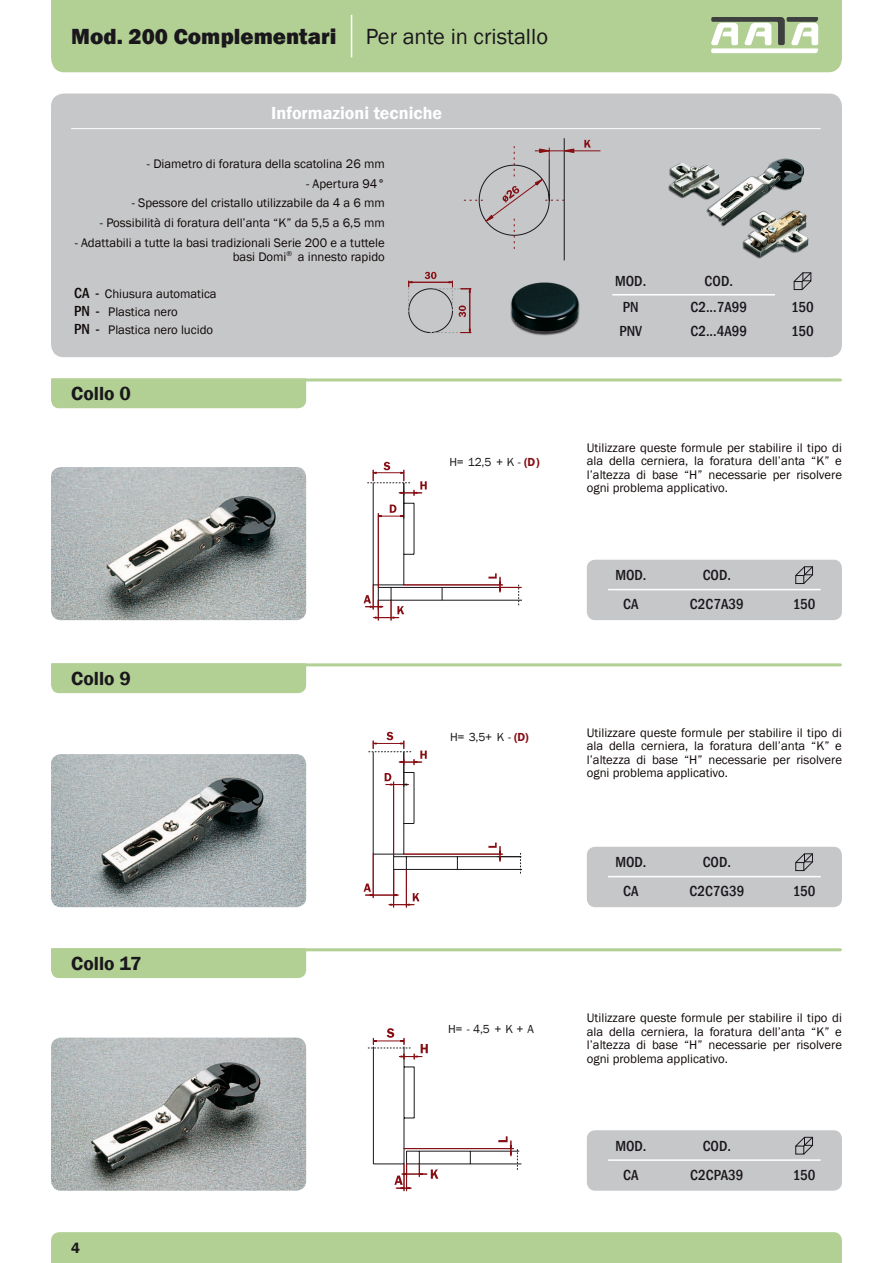
<style>
.page{position:relative;width:893px;height:1263px;background:#fff}
.page>*{position:absolute;margin:0;border:0;box-sizing:border-box;transform-origin:0 0}
.t1{font:800 22.5px "Franklin Gothic";color:#1a171c}
.t2{font:22.5px "Franklin Gothic";color:#1a171c}
.t3{font:600 19.5px "Franklin Gothic";color:#1a171c}
.t4{font:600 18px "Franklin Gothic";color:#fff}
.t5{font:500 condensed 15px "Franklin Gothic";color:#1a171c}
.t6{font:600 15px "Franklin Gothic";color:#1a171c}
.t7{font:12.75px/13.5px "Franklin Gothic";color:#0f0706;text-align:justify}
.t8{font:12px "Franklin Gothic";color:#1a171c}
.s1{font-weight:500;font-stretch:condensed;font-size:15px}
.s2{font-weight:600;color:#860e13}
</style>
<div class="page">
<div style="left:51px;top:0;width:791px;height:72px;background:#b2cf94"></div>
<div style="left:51px;top:1232px;width:791px;height:31px;background:#b2cf94"></div>
<svg style="left:711px;top:17px;width:107px;height:36px"></svg>
<hr style="left:351px;top:15px;width:1px;height:42px;background:#fff">
<hr style="left:53px;top:663px;width:787px;height:3px;background:#b2cf94">
<div style="left:51px;top:663px;width:255px;height:30px;background:#b2cf94"></div>
<hr style="left:53px;top:948px;width:787px;height:3px;background:#b2cf94">
<div style="left:51px;top:948px;width:255px;height:30px;background:#b2cf94"></div>
<div style="left:51px;top:94px;width:791px;height:263px;background:#c6c7c9;border-radius:13px"></div>
<div style="left:587px;top:560px;width:255px;height:60px;background:#c6c7c9;border-radius:9px"></div>
<svg style="left:795px;top:566px;width:18px;height:18px"></svg>
<hr style="left:608px;top:589px;width:213px;height:1px;background:#fff">
<div style="left:587px;top:847px;width:255px;height:60px;background:#c6c7c9;border-radius:9px"></div>
<svg style="left:795px;top:853px;width:18px;height:18px"></svg>
<hr style="left:608px;top:876px;width:213px;height:1px;background:#fff">
<div style="left:587px;top:1130px;width:255px;height:61px;background:#c6c7c9;border-radius:9px"></div>
<svg style="left:795px;top:1136px;width:18px;height:19px"></svg>
<hr style="left:608px;top:1159px;width:213px;height:2px;background:#fff">
<svg style="left:793px;top:272px;width:19px;height:18px"></svg>
<hr style="left:612px;top:294px;width:163px;height:1px;background:#fff">
<hr style="left:71px;top:128px;width:750px;height:1px;background:#fff">
<hr style="left:53px;top:378px;width:787px;height:3px;background:#b2cf94">
<div style="left:51px;top:378px;width:255px;height:30px;background:#b2cf94"></div>
<img style="left:474px;top:282px;width:127px;height:76px">
<svg style="left:408px;top:272px;width:63px;height:61px"></svg>
<img style="left:668px;top:128px;width:153px;height:131px">
<svg style="left:584px;top:140px;width:7px;height:8px"></svg>
<hr style="left:535px;top:150px;width:65px;height:1px;background:#860e13">
<svg style="left:464px;top:138px;width:111px;height:123px"></svg>
<img style="left:51px;top:467px;width:255px;height:153px">
<img style="left:51px;top:754px;width:255px;height:153px">
<img style="left:51px;top:1037px;width:255px;height:154px">
<svg style="left:364px;top:462px;width:158px;height:158px"></svg>
<hr style="left:393px;top:869px;width:1px;height:38px;background:#860e13">
<hr style="left:406px;top:869px;width:1px;height:38px;background:#860e13">
<svg style="left:364px;top:732px;width:158px;height:174px"></svg>
<svg style="left:367px;top:1028px;width:155px;height:163px"></svg>
<h1 class="t1" style="left:71px;top:22px;width:267px">Mod. 200 Complementari</h1>
<h1 class="t2" style="left:366px;top:23px;width:184px">Per ante in cristallo</h1>
<h3 class="t4" style="left:271px;top:102px;width:172px">Informazioni tecniche</h3>
<p class="t7" style="left:147px;top:157px;width:239px">- Diametro di foratura della scatolina 26 mm</p>
<p class="t7" style="left:306px;top:177px;width:80px">- Apertura 94°</p>
<p class="t7" style="left:132px;top:197px;width:255px">- Spessore del cristallo utilizzabile da 4 a 6 mm</p>
<p class="t7" style="left:100px;top:217px;width:286px">- Possibilità di foratura dell’anta “K” da 5,5 a 6,5 mm</p>
<p class="t7" style="left:75px;top:236px;width:311px;text-align:right">- Adattabili a tutte la basi tradizionali Serie 200 e a tuttele basi Domi<sup>®</sup> a innesto rapido</p>
<p class="t7" style="left:74px;top:285px;width:144px;line-height:18px;text-align:left"><span class="s1">CA -</span> Chiusura automatica<br><span class="s1">PN -</span> Plastica nero<br><span class="s1">PN -</span> Plastica nero lucido</p>
<h2 class="t3" style="left:71px;top:382px;width:61px">Collo 0</h2>
<h2 class="t3" style="left:71px;top:666px;width:61px">Collo 9</h2>
<h2 class="t3" style="left:71px;top:951px;width:72px">Collo 17</h2>
<p class="t6" style="left:71px;top:1238px;width:10px">4</p>
<p class="t8" style="left:449px;top:455px;width:92px">H= 12,5 + K - <span class="s2">(D)</span></p>
<p class="t8" style="left:450px;top:729px;width:80px">H= 3,5+ K - <span class="s2">(D)</span></p>
<p class="t8" style="left:448px;top:1021px;width:87px">H= - 4,5 + K + A</p>
<p class="t5" style="left:615px;top:272px;width:33px">MOD.</p>
<p class="t5" style="left:705px;top:272px;width:30px">COD.</p>
<p class="t5" style="left:623px;top:297px;width:17px">PN</p>
<p class="t5" style="left:690px;top:297px;width:58px">C2...7A99</p>
<p class="t5" style="left:791px;top:297px;width:24px">150</p>
<p class="t5" style="left:619px;top:321px;width:24px">PNV</p>
<p class="t5" style="left:690px;top:321px;width:58px">C2...4A99</p>
<p class="t5" style="left:791px;top:321px;width:24px">150</p>
<p class="t7" style="left:587px;top:441px;width:257px">Utilizzare queste formule per stabilire il tipo di ala della cerniera, la foratura dell’anta “K” e l’altezza di base “H” necessarie per risolvere ogni problema applicativo.</p>
<p class="t5" style="left:615px;top:565px;width:33px">MOD.</p>
<p class="t5" style="left:703px;top:565px;width:30px">COD.</p>
<p class="t5" style="left:623px;top:594px;width:17px">CA</p>
<p class="t5" style="left:690px;top:594px;width:55px">C2C7A39</p>
<p class="t5" style="left:793px;top:594px;width:24px">150</p>
<p class="t7" style="left:587px;top:726px;width:257px">Utilizzare queste formule per stabilire il tipo di ala della cerniera, la foratura dell’anta “K” e l’altezza di base “H” necessarie per risolvere ogni problema applicativo.</p>
<p class="t5" style="left:615px;top:853px;width:33px">MOD.</p>
<p class="t5" style="left:703px;top:853px;width:30px">COD.</p>
<p class="t5" style="left:623px;top:881px;width:17px">CA</p>
<p class="t5" style="left:689px;top:881px;width:56px">C2C7G39</p>
<p class="t5" style="left:793px;top:881px;width:24px">150</p>
<p class="t7" style="left:587px;top:1011px;width:257px">Utilizzare queste formule per stabilire il tipo di ala della cerniera, la foratura dell’anta “K” e l’altezza di base “H” necessarie per risolvere ogni problema applicativo.</p>
<p class="t5" style="left:615px;top:1136px;width:33px">MOD.</p>
<p class="t5" style="left:703px;top:1136px;width:30px">COD.</p>
<p class="t5" style="left:623px;top:1165px;width:17px">CA</p>
<p class="t5" style="left:690px;top:1165px;width:55px">C2CPA39</p>
<p class="t5" style="left:793px;top:1165px;width:24px">150</p>
</div>
